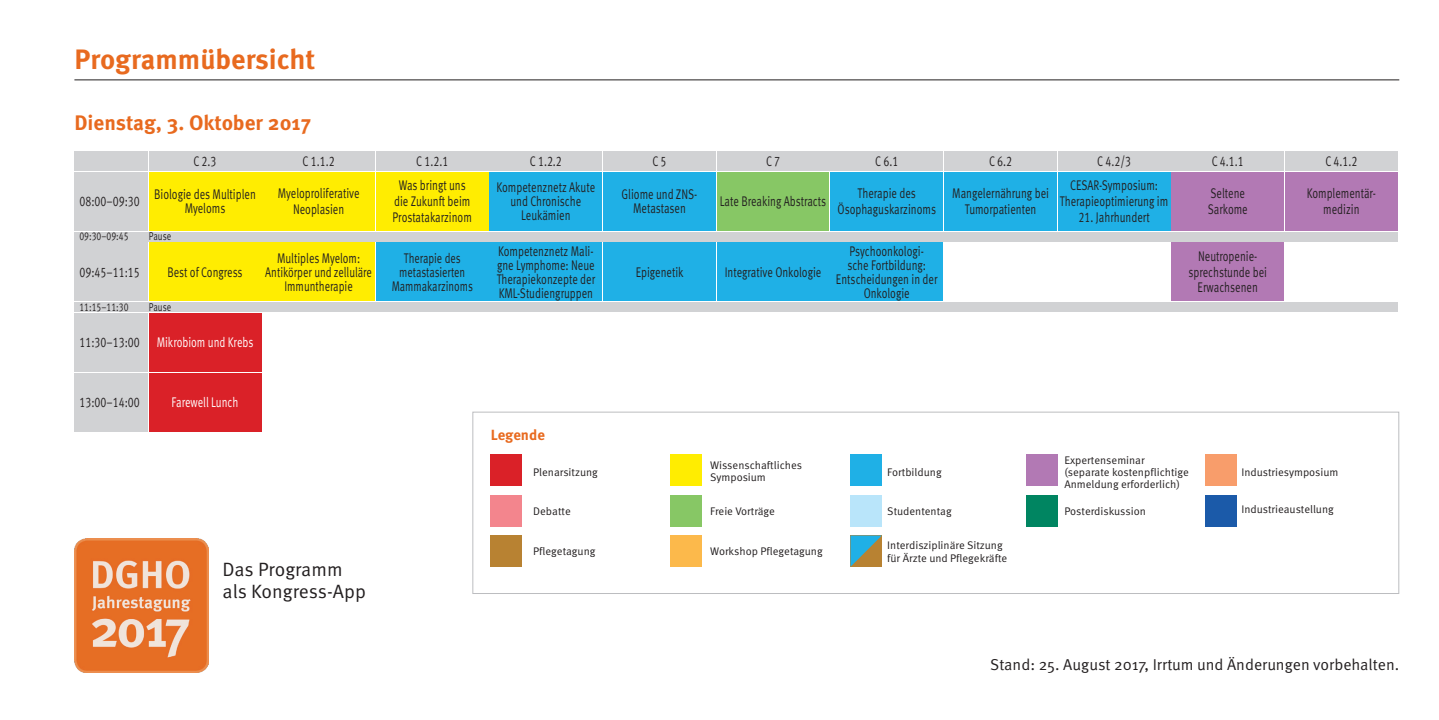
<style>
.page{position:relative;width:1439px;height:720px;background:#fff}
.page>*{position:absolute;margin:0;border:0;box-sizing:border-box;transform-origin:0 0}
.t1{font:700 28px "Meta OT";color:#e86a1f}
.t2{font:700 21px "Meta OT";color:#e86a1f}
.t3{font:19.25px/22.8px "Meta OT Norm";color:#231f20}
.t4{font:15.75px "Meta OT Norm";color:#231f20}
.t5{font:700 14.7px "Meta OT";color:#e86a1f}
.t6{font:14px/14px "Meta OT Norm";color:#231f20;text-align:center;scale:.75 1}
.t7{font:14px/14px "Meta OT Norm";color:#231f20;text-align:center;scale:.73 1}
.t8{font:14px "Meta OT Norm";letter-spacing:-.005em;color:#fff;scale:.75 1}
.t9{font:11.38px "Meta OT Norm";color:#231f20;scale:.75 1}
.t10{font:11.03px/12.2px "Meta OT Norm";color:#231f20}
</style>
<div class="page">
<div style="left:472px;top:411px;width:927px;height:182px;border:1px solid #bcbdc0"></div>
<div style="left:376px;top:172px;width:112px;height:58px;background:#ffed01"></div>
<div style="left:490px;top:172px;width:112px;height:58px;background:#1fb0e6"></div>
<div style="left:490px;top:242px;width:112px;height:59px;background:#1fb0e6"></div>
<div style="left:603px;top:172px;width:112px;height:58px;background:#1fb0e6"></div>
<div style="left:717px;top:172px;width:112px;height:58px;background:#87c765"></div>
<div style="left:717px;top:242px;width:112px;height:59px;background:#1fb0e6"></div>
<div style="left:830px;top:172px;width:113px;height:58px;background:#1fb0e6"></div>
<div style="left:944px;top:172px;width:112px;height:58px;background:#1fb0e6"></div>
<div style="left:1058px;top:172px;width:112px;height:58px;background:#1fb0e6"></div>
<div style="left:1171px;top:172px;width:112px;height:58px;background:#b279b4"></div>
<div style="left:1285px;top:172px;width:112px;height:58px;background:#b279b4"></div>
<div style="left:830px;top:242px;width:113px;height:59px;background:#1fb0e6"></div>
<div style="left:1171px;top:242px;width:112px;height:59px;background:#b279b4"></div>
<div style="left:376px;top:151px;width:112px;height:20px;background:#d1d2d4"></div>
<div style="left:490px;top:151px;width:112px;height:20px;background:#d1d2d4"></div>
<div style="left:603px;top:151px;width:112px;height:20px;background:#d1d2d4"></div>
<div style="left:717px;top:151px;width:112px;height:20px;background:#d1d2d4"></div>
<div style="left:830px;top:151px;width:113px;height:20px;background:#d1d2d4"></div>
<div style="left:944px;top:151px;width:112px;height:20px;background:#d1d2d4"></div>
<div style="left:1058px;top:151px;width:112px;height:20px;background:#d1d2d4"></div>
<div style="left:1171px;top:151px;width:112px;height:20px;background:#d1d2d4"></div>
<div style="left:1285px;top:151px;width:112px;height:20px;background:#d1d2d4"></div>
<div style="left:74px;top:172px;width:74px;height:58px;background:#d1d2d4"></div>
<div style="left:74px;top:242px;width:74px;height:59px;background:#d1d2d4"></div>
<div style="left:74px;top:313px;width:74px;height:58px;background:#d1d2d4"></div>
<div style="left:74px;top:372px;width:74px;height:59px;background:#d1d2d4"></div>
<div style="left:149px;top:172px;width:112px;height:58px;background:#ffed01"></div>
<div style="left:149px;top:313px;width:112px;height:58px;background:#da2128"></div>
<div style="left:149px;top:372px;width:112px;height:59px;background:#da2128"></div>
<div style="left:149px;top:242px;width:112px;height:59px;background:#ffed01"></div>
<div style="left:263px;top:172px;width:112px;height:58px;background:#ffed01"></div>
<div style="left:74px;top:151px;width:74px;height:20px;background:#d1d2d4"></div>
<div style="left:149px;top:151px;width:112px;height:20px;background:#d1d2d4"></div>
<div style="left:263px;top:151px;width:112px;height:20px;background:#d1d2d4"></div>
<div style="left:74px;top:231px;width:1323px;height:10px;background:#d1d2d4"></div>
<div style="left:74px;top:302px;width:1323px;height:10px;background:#d1d2d4"></div>
<div style="left:263px;top:242px;width:112px;height:59px;background:#ffed01"></div>
<div style="left:376px;top:242px;width:112px;height:59px;background:#1fb0e6"></div>
<div style="left:603px;top:242px;width:112px;height:59px;background:#1fb0e6"></div>
<div style="left:491px;top:454px;width:31px;height:31px;background:#da2128"></div>
<div style="left:670px;top:454px;width:32px;height:31px;background:#ffed01"></div>
<div style="left:850px;top:454px;width:32px;height:31px;background:#1fb0e6"></div>
<div style="left:1026px;top:454px;width:32px;height:31px;background:#b279b4"></div>
<div style="left:491px;top:494px;width:31px;height:32px;background:#f3858d"></div>
<div style="left:670px;top:494px;width:32px;height:32px;background:#87c765"></div>
<div style="left:1026px;top:494px;width:32px;height:32px;background:#008561"></div>
<div style="left:1205px;top:454px;width:31px;height:31px;background:#f89d6b"></div>
<div style="left:1205px;top:494px;width:31px;height:32px;background:#1b5aa9"></div>
<svg style="left:850px;top:535px;width:32px;height:31px"></svg>
<div style="left:491px;top:535px;width:31px;height:31px;background:#b88232"></div>
<div style="left:670px;top:535px;width:32px;height:31px;background:#fcb94b"></div>
<div style="left:850px;top:494px;width:32px;height:32px;background:#b9e5fa"></div>
<img style="left:74px;top:538px;width:134px;height:134px">
<hr style="left:74px;top:79px;width:1325px;height:1px;background:#231f20">
<h1 class="t1" style="left:74px;top:42px;width:242px">Programmübersicht</h1>
<h2 class="t2" style="left:74px;top:109px;width:238px">Dienstag, 3. Oktober 2017</h2>
<p class="t6" style="left:193px;top:154px;width:32px">C 2.3</p>
<p class="t6" style="left:302px;top:154px;width:44px">C 1.1.2</p>
<p class="t6" style="left:416px;top:154px;width:44px">C 1.2.1</p>
<p class="t6" style="left:530px;top:154px;width:44px">C 1.2.2</p>
<p class="t6" style="left:652px;top:154px;width:20px">C 5</p>
<p class="t6" style="left:766px;top:154px;width:20px">C 7</p>
<p class="t6" style="left:875px;top:154px;width:32px">C 6.1</p>
<p class="t6" style="left:989px;top:154px;width:32px">C 6.2</p>
<p class="t6" style="left:1097px;top:154px;width:47px">C 4.2/3</p>
<p class="t6" style="left:1211px;top:154px;width:44px">C 4.1.1</p>
<p class="t6" style="left:1325px;top:154px;width:44px">C 4.1.2</p>
<p class="t6" style="left:79px;top:194px;width:82px">08:00–09:30</p>
<p class="t6" style="left:154px;top:187px;width:137px">Biologie des Multiplen<br>Myeloms</p>
<p class="t9" style="left:79px;top:229px;width:67px">09:30–09:45</p>
<p class="t9" style="left:149px;top:229px;width:31px">Pause</p>
<p class="t6" style="left:79px;top:265px;width:82px">09:45–11:15</p>
<p class="t6" style="left:167px;top:265px;width:102px">Best of Congress</p>
<p class="t9" style="left:79px;top:300px;width:67px">11:15–11:30</p>
<p class="t9" style="left:149px;top:300px;width:31px">Pause</p>
<p class="t6" style="left:79px;top:335px;width:82px">11:30–13:00</p>
<p class="t8" style="left:157px;top:333px;width:130px">Mikrobiom und Krebs</p>
<p class="t6" style="left:392px;top:178px;width:107px;line-height:15.8px">Was bringt uns die Zukunft beim<br>Prostatakarzinom</p>
<p class="t6" style="left:496px;top:180px;width:133px">Kompetenznetz Akute und Chronische<br>Leukämien</p>
<p class="t6" style="left:497px;top:244px;width:133px;text-align:justify">Kompetenznetz Mali&shy;gne Lymphome: Neue Therapiekonzepte der KML-Studiengruppen</p>
<p class="t6" style="left:278px;top:186px;width:111px;line-height:15.8px">Myeloproliferative<br>Neoplasien</p>
<p class="t6" style="left:265px;top:251px;width:144px">Multiples Myelom:<br>Antikörper und zelluläre<br>Immuntherapie</p>
<p class="t7" style="left:392px;top:251px;width:113px">Therapie des metastasierten<br>Mammakarzinoms</p>
<p class="t6" style="left:79px;top:395px;width:82px">13:00–14:00</p>
<p class="t8" style="left:172px;top:393px;width:90px">Farewell Lunch</p>
<p class="t5" style="left:491px;top:425px;width:56px">Legende</p>
<p class="t10" style="left:533px;top:466px;width:66px">Plenarsitzung</p>
<p class="t10" style="left:533px;top:505px;width:39px">Debatte</p>
<p class="t10" style="left:533px;top:544px;width:64px">Pflegetagung</p>
<h3 class="t3" style="left:222px;top:557px;width:145px">Das Programm als Kongress-App</h3>
<p class="t6" style="left:621px;top:187px;width:103px">Gliome und ZNS-<br>Metastasen</p>
<p class="t6" style="left:720px;top:194px;width:143px">Late Breaking Abstracts</p>
<p class="t6" style="left:635px;top:265px;width:65px">Epigenetik</p>
<p class="t6" style="left:725px;top:265px;width:130px">Integrative Onkologie</p>
<p class="t6" style="left:837px;top:186px;width:133px;line-height:15.8px">Therapie des<br>Ösophaguskarzinoms</p>
<p class="t6" style="left:952px;top:186px;width:130px;line-height:15.8px">Mangelernährung bei<br>Tumorpatienten</p>
<p class="t6" style="left:1060px;top:178px;width:146px;line-height:15.8px">CESAR-Symposium:<br>Therapieoptimierung im</p>
<p class="t6" style="left:1078px;top:210px;width:96px">21. Jahrhundert</p>
<p class="t6" style="left:1207px;top:186px;width:55px;line-height:15.8px;text-align:left">Seltene<br>Sarkome</p>
<p class="t6" style="left:1306px;top:186px;width:94px;line-height:15.8px">Komplementär&shy;medizin</p>
<p class="t6" style="left:836px;top:244px;width:137px">Psychoonkologi-<br>sche Fortbildung:<br>Entscheidungen in der<br>Onkologie</p>
<p class="t6" style="left:1188px;top:248px;width:106px;line-height:15.8px">Neutropenie&shy;sprechstunde bei<br>Erwachsenen</p>
<p class="t10" style="left:710px;top:459px;width:93px">Wissenschaftliches<br>Symposium</p>
<p class="t10" style="left:710px;top:505px;width:66px">Freie Vorträge</p>
<p class="t10" style="left:710px;top:544px;width:114px">Workshop Pflegetagung</p>
<p class="t10" style="left:887px;top:466px;width:56px">Fortbildung</p>
<p class="t10" style="left:887px;top:505px;width:66px">Studententag</p>
<p class="t10" style="left:887px;top:539px;width:121px">Interdisziplinäre Sitzung für Ärzte und Pflegekräfte</p>
<p class="t10" style="left:1064px;top:453px;width:126px">Expertenseminar (separate kostenpflichtige<br>Anmeldung erforderlich)</p>
<p class="t10" style="left:1064px;top:505px;width:83px">Posterdiskussion</p>
<p class="t10" style="left:1241px;top:466px;width:99px">Industriesymposium</p>
<p class="t10" style="left:1241px;top:502px;width:94px">Industrieaustellung</p>
<p class="t4" style="left:990px;top:655px;width:410px">Stand: 25. August 2017, Irrtum und Änderungen vorbehalten.</p>
</div>
